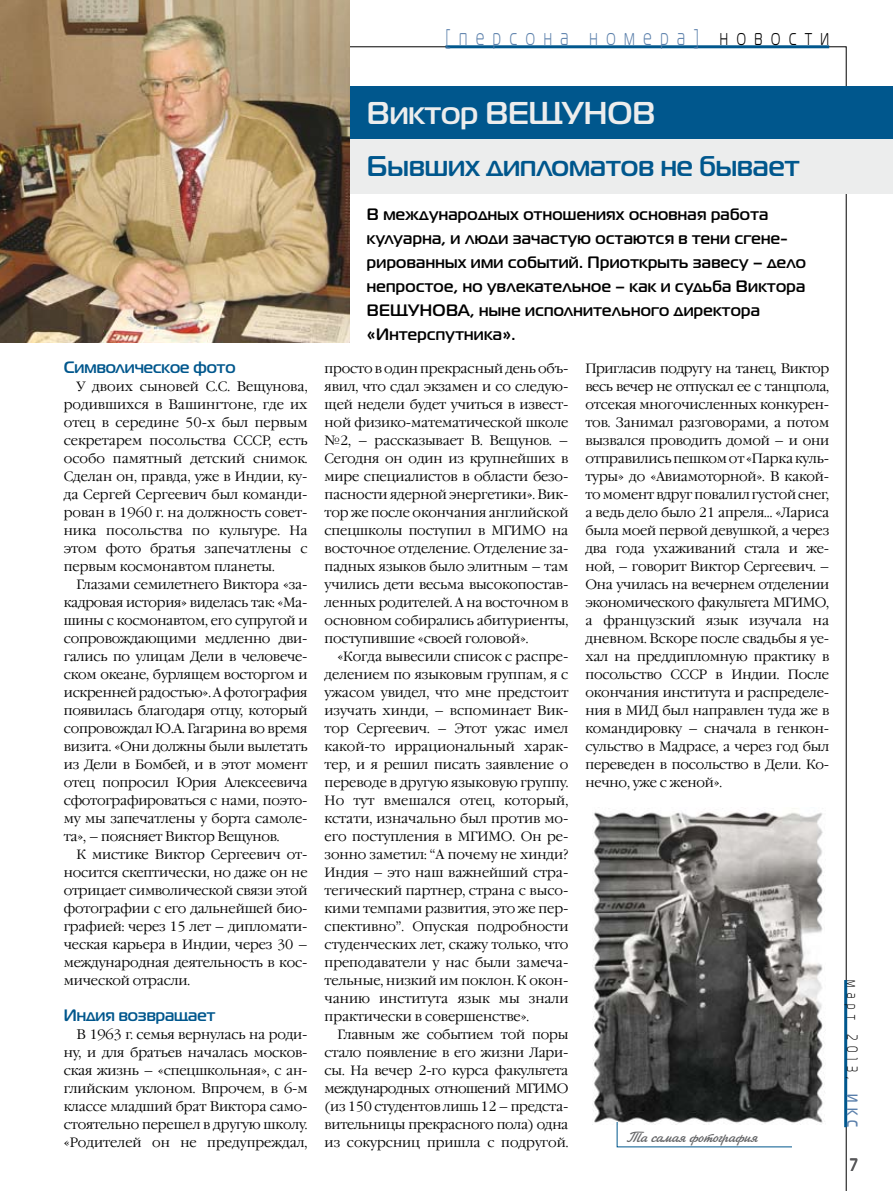
<style>
.page{position:relative;width:893px;height:1191px;background:#fff}
.page>*{position:absolute;margin:0;border:0;box-sizing:border-box;transform-origin:0 0}
.t1{font:700 31.5px "Magistral C";color:#eceded}
.t2{font:700 28.5px "Magistral C";color:#00578d}
.t3{font:22.5px "Magistral C";letter-spacing:.55em;color:#5b80ab;scale:.7 1}
.t4{font:700 18px "Magistral C";color:#58585a;scale:.7 1}
.t5{font:700 16.5px/24px "Magistral C";letter-spacing:.02em;color:#000}
.t6{font:700 16.5px "Magistral C";color:#00578d}
.t7{font:15px "Zhikharev C";letter-spacing:-.01em;color:#646567}
.t8{font:15px "Magistral C";letter-spacing:.55em;color:#000;scale:.7 1}
.t9{font:300 13.5px/18px "Garamond C";letter-spacing:-.01em;color:#000;text-align:justify}
.s1{color:#000}
.s2{font-weight:700;color:#5b80ab}
</style>
<div class="page">
<div style="left:324px;top:86px;width:569px;height:54px;background:#00578d"></div>
<div style="left:324px;top:139px;width:569px;height:54px;background:#eceded"></div>
<img style="left:593px;top:808px;width:232px;height:316px">
<svg style="left:617px;top:1121px;width:175px;height:26px"></svg>
<hr style="left:844px;top:980px;width:3px;height:147px;background:#00578d">
<hr style="left:446px;top:45px;width:383px;height:3px;background:#00578d">
<img style="left:0;top:0;width:350px;height:343px">
<h3 class="t3" style="left:446px;top:26px;width:550px">[персона номера] <span class="s1">новости</span></h3>
<p class="t6" style="left:64px;top:357px;width:173px">Символическое фото</p>
<p class="t9" style="left:64px;top:378px;width:245px;text-indent:13px">У двоих сыновей С.С. Вещунова, родившихся в Вашингтоне, где их отец в середине 50-х был первым секретарем посольства СССР, есть особо памятный детский снимок.<br>Сделан он, правда, уже в Индии, ку&shy;да Сергей Сергеевич был команди&shy;рован в 1960 г. на должность совет&shy;ника посольства по культуре. На этом фото братья запечатлены с первым космонавтом планеты.</p>
<p class="t9" style="left:64px;top:576px;width:245px;text-indent:13px">Глазами семилетнего Виктора «за&shy;кадровая история» виделась так: «Ма&shy;шины с космонавтом, его супругой и сопровождающими медленно дви&shy;гались по улицам Дели в человече&shy;ском океане, бурлящем восторгом и искренней радостью». А фотография появилась благодаря отцу, который сопровождал Ю.А. Гагарина во время визита. «Они должны были вылетать из Дели в Бомбей, и в этот момент отец попросил Юрия Алексеевича сфотографироваться с нами, поэто&shy;му мы запечатлены у борта самоле&shy;та», – поясняет Виктор Вещунов.</p>
<p class="t9" style="left:64px;top:846px;width:245px;text-indent:13px">К мистике Виктор Сергеевич от&shy;носится скептически, но даже он не отрицает символической связи этой фотографии с его дальнейшей био&shy;графией: через 15 лет – дипломати&shy;ческая карьера в Индии, через 30 – международная деятельность в кос&shy;мической отрасли.</p>
<p class="t6" style="left:64px;top:1005px;width:153px">Индия возвращает</p>
<p class="t9" style="left:64px;top:1026px;width:245px;text-indent:13px">В 1963 г. семья вернулась на роди&shy;ну, и для братьев началась москов&shy;ская жизнь – «спецшкольная», с ан&shy;глийским уклоном. Впрочем, в 6-м классе младший брат Виктора само&shy;стоятельно перешел в другую школу. «Родителей он не предупреждал,</p>
<h1 class="t1" style="left:367px;top:94px;width:241px">Виктор ВЕЩУНОВ</h1>
<h2 class="t2" style="left:367px;top:148px;width:434px">Бывших дипломатов не бывает</h2>
<p class="t5" style="left:367px;top:202px;width:440px">В международных отношениях основная работа кулуарна, и люди зачастую остаются в тени сгене&shy;рированных ими событий. Приоткрыть завесу – дело непростое, но увлекательное – как и судьба Виктора ВЕЩУНОВ</p>
<p class="t5" style="left:367px;top:298px;width:394px;text-indent:91px">А, ныне исполнительного директора «Интерспутника».</p>
<p class="t9" style="left:325px;top:360px;width:245px">просто в один прекрасный день объ&shy;явил, что сдал экзамен и со следую&shy;щей недели будет учиться в извест&shy;ной физико-математической школе №2, – рассказывает В. Вещунов. – Сегодня он один из крупнейших в мире специалистов в области безо&shy;пасности ядерной энергетики». Вик&shy;тор же после окончания английской спецшколы поступил в МГИМО на восточное отделение. Отделение за&shy;падных языков было элитным – там учились дети весьма высокопостав&shy;ленных родителей. А на восточном в основном собирались абитуриенты, поступившие «своей головой».</p>
<p class="t9" style="left:325px;top:648px;width:245px;text-indent:13px">«Когда вывесили список с распре&shy;делением по языковым группам, я с ужасом увидел, что мне предстоит изучать хинди, – вспоминает Вик&shy;тор Сергеевич. – Этот ужас имел какой-то иррациональный харак&shy;тер, и я решил писать заявление о переводе в другую языковую группу.<br>Но тут вмешался отец, который, кстати, изначально был против мо&shy;его поступления в МГИМО. Он ре&shy;зонно заметил: “А почему не хинди?<br>Индия – это наш важнейший стра&shy;тегический партнер, страна с высо&shy;кими темпами развития, это же пер&shy;спективно”. Опуская подробности студенческих лет, скажу только, что преподаватели у нас были замеча&shy;тельные, низкий им поклон. К окон&shy;чанию института язык мы знали практически в совершенстве».</p>
<p class="t9" style="left:325px;top:1026px;width:245px;text-indent:13px">Главным же событием той поры стало появление в его жизни Лари&shy;сы. На вечер 2-го курса факультета международных отношений МГИМО (из 150 студентов лишь 12 – предста&shy;вительницы прекрасного пола) одна из сокурсниц пришла с подругой.</p>
<p class="t9" style="left:585px;top:360px;width:245px">Пригласив подругу на танец, Виктор весь вечер не отпускал ее с танцпола, отсекая многочисленных конкурен&shy;тов. Занимал разговорами, а потом вызвался проводить домой – и они отправились пешком от «Парка куль&shy;туры» до «Авиамоторной». В какой&shy;то момент вдруг повалил густой снег, а ведь дело было 21 апреля… «Лариса была моей первой девушкой, а через два года ухаживаний стала и же&shy;ной, – говорит Виктор Сергеевич. – Она училась на вечернем отделении экономического факультета МГИМО, а французский язык изучала на дневном. Вскоре после свадьбы я уе&shy;хал на преддипломную практику в посольство СССР в Индии. После окончания института и распределе&shy;ния в МИД был направлен туда же в командировку – сначала в генкон&shy;сульство в Мадрасе, а через год был переведен в посольство в Дели. Ко&shy;нечно, уже с женой».</p>
<p class="t7" style="left:627px;top:1128px;width:132px">Та самая фотография</p>
<p class="t8" style="left:860px;top:980px;width:212px;rotate:90deg">март 2013, <span class="s2">ИКС</span></p>
<h3 class="t4" style="left:850px;top:1154px;width:11px">7</h3>
</div>
